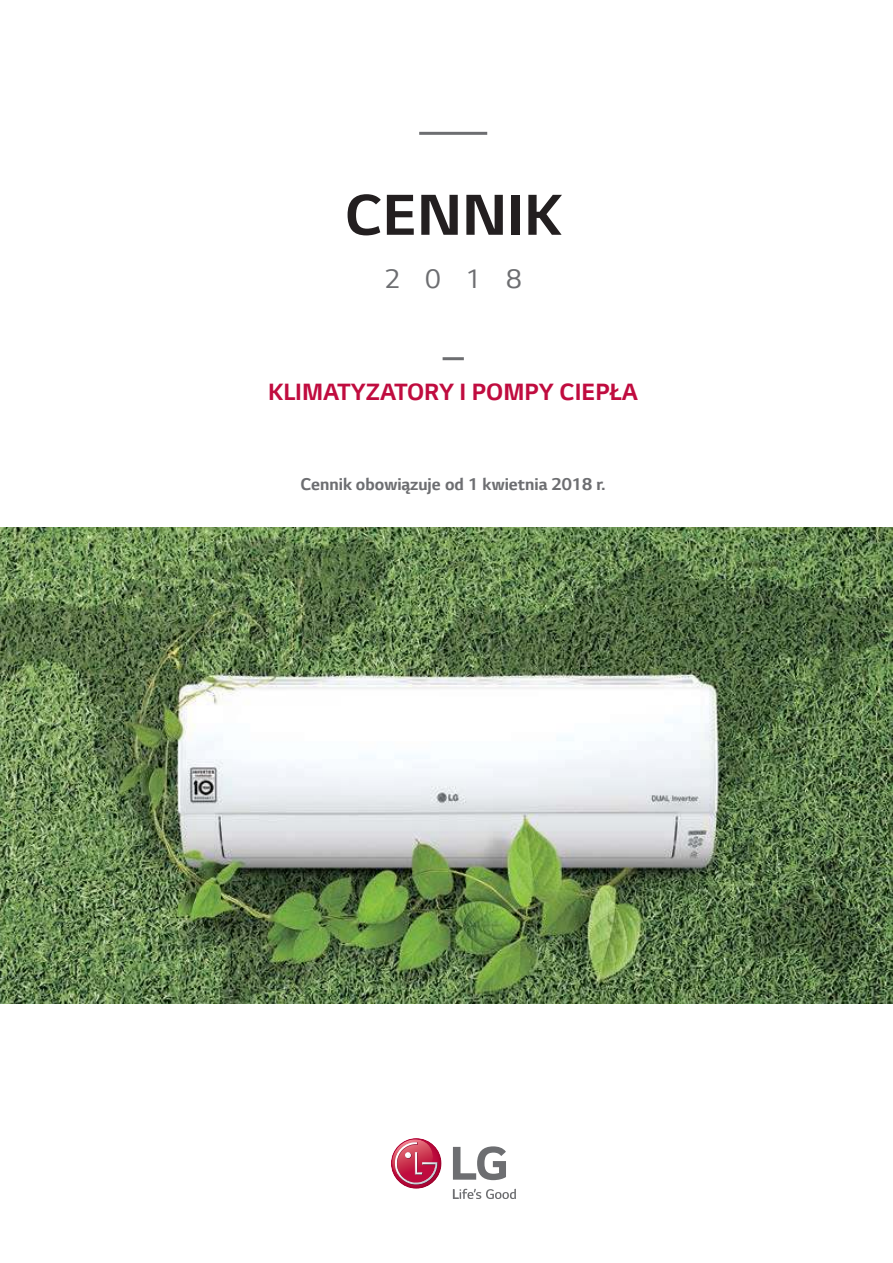
<style>
.page{position:relative;width:893px;height:1263px;background:#fff}
.page>*{position:absolute;margin:0;border:0;box-sizing:border-box;transform-origin:0 0}
.t1{font:700 60.6px "LG Smart";color:#231f20}
.t2{font:28.2px "LG Smart";color:#6d6e71}
.t3{font:700 24.9px "LG Smart";color:#c00c3f}
.t4{font:700 18px "LG Smart";color:#6d6e71}
</style>
<div class="page">
<hr style="left:419px;top:132px;width:68px;height:3px;background:#6d6e71">
<hr style="left:443px;top:357px;width:21px;height:3px;background:#6d6e71">
<img style="left:0;top:527px;width:893px;height:476px">
<svg style="left:453px;top:1189px;width:63px;height:10px"></svg>
<svg style="left:453px;top:1146px;width:53px;height:34px"></svg>
<img style="left:391px;top:1138px;width:51px;height:51px">
<img style="left:392px;top:1139px;width:41px;height:41px">
<img style="left:395px;top:1183px;width:43px;height:2px">
<img style="left:395px;top:1183px;width:42px;height:1px">
<svg style="left:395px;top:1142px;width:43px;height:41px"></svg>
<h1 class="t1" style="left:345px;top:193px;width:218px">CENNIK</h1>
<h2 class="t2" style="left:384px;top:268px;width:140px">2018</h2>
<h3 class="t3" style="left:268px;top:377px;width:371px">KLIMATYZATORY I POMPY CIEPŁA</h3>
<p class="t4" style="left:301px;top:473px;width:307px">Cennik obowiązuje od 1 kwietnia 2018 r.</p>
</div>
